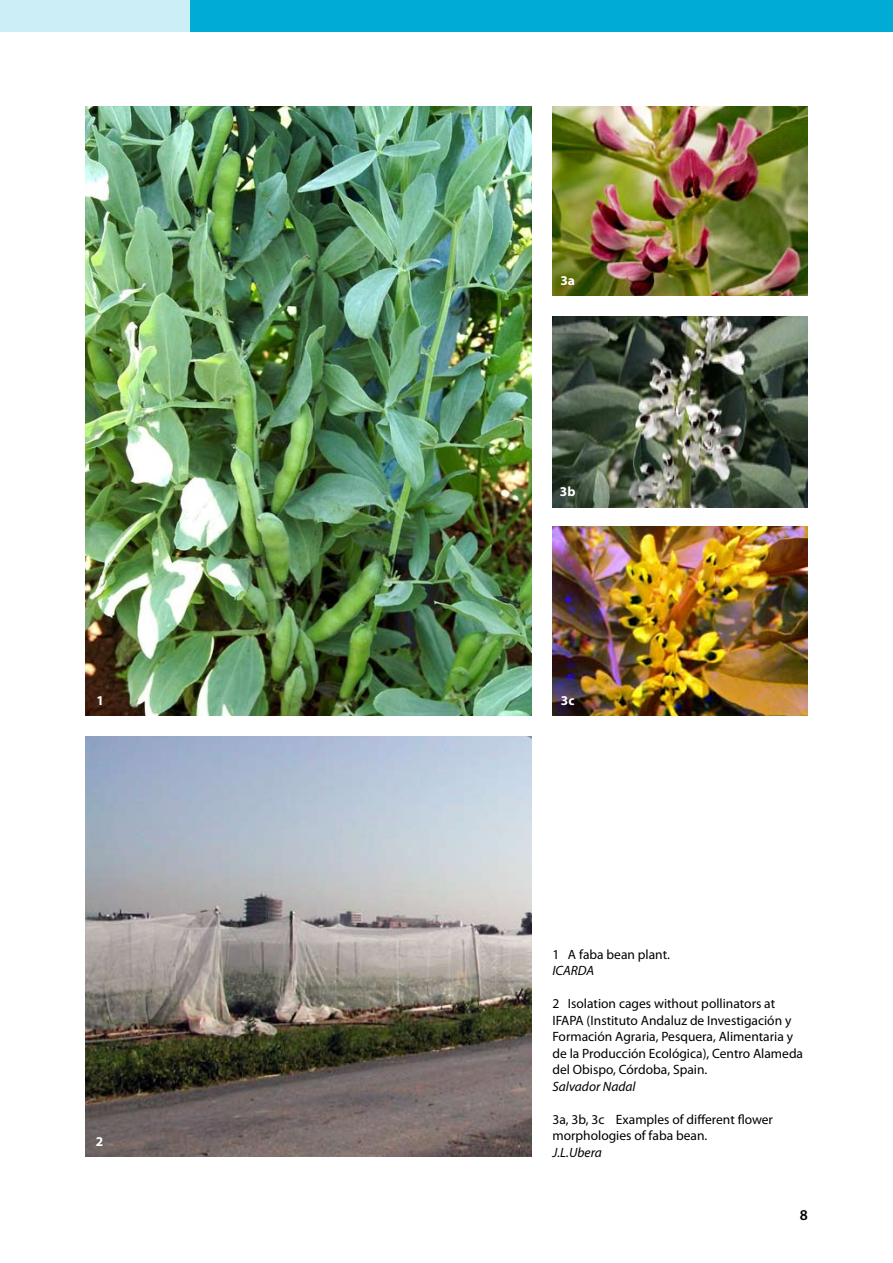
<style>
.page{position:relative;width:893px;height:1263px;background:#fff}
.page>*{position:absolute;margin:0;border:0;box-sizing:border-box;transform-origin:0 0}
.t1{font:13.5px/16.5px "Myriad Pro";color:#000}
.t2{font:italic 13.5px "Myriad Pro";color:#000}
.t3{font:700 13.5px "Myriad Pro";color:#fff}
</style>
<div class="page">
<div style="left:190px;top:0;width:703px;height:32px;background:#00acd4"></div>
<div style="left:0;top:0;width:190px;height:32px;background:#cceef6"></div>
<img style="left:85px;top:107px;width:446px;height:609px">
<img style="left:85px;top:737px;width:446px;height:420px">
<img style="left:553px;top:107px;width:255px;height:189px">
<img style="left:553px;top:317px;width:255px;height:190px">
<img style="left:553px;top:527px;width:255px;height:189px">
<p class="t3" style="left:560px;top:271px;width:16px">3a</p>
<p class="t3" style="left:560px;top:483px;width:17px">3b</p>
<p class="t3" style="left:97px;top:691px;width:9px">1</p>
<p class="t3" style="left:561px;top:691px;width:15px">3c</p>
<p class="t3" style="left:96px;top:1132px;width:9px">2</p>
<p class="t1" style="left:552px;top:946px;width:119px">1 A faba bean plant.</p>
<p class="t2" style="left:552px;top:962px;width:43px">ICARDA</p>
<p class="t1" style="left:552px;top:995px;width:252px">2 Isolation cages without pollinators at IFAPA (Instituto Andaluz de Investigación y Formación Agraria, Pesquera, Alimentaria y de la Producción Ecológica), Centro Alameda del Obispo, Córdoba, Spain.</p>
<p class="t2" style="left:552px;top:1078px;width:85px">Salvador Nadal</p>
<p class="t1" style="left:552px;top:1111px;width:222px">3a, 3b, 3c Examples of different flower morphologies of faba bean.</p>
<p class="t2" style="left:552px;top:1144px;width:51px">J.L.Ubera</p>
</div>
